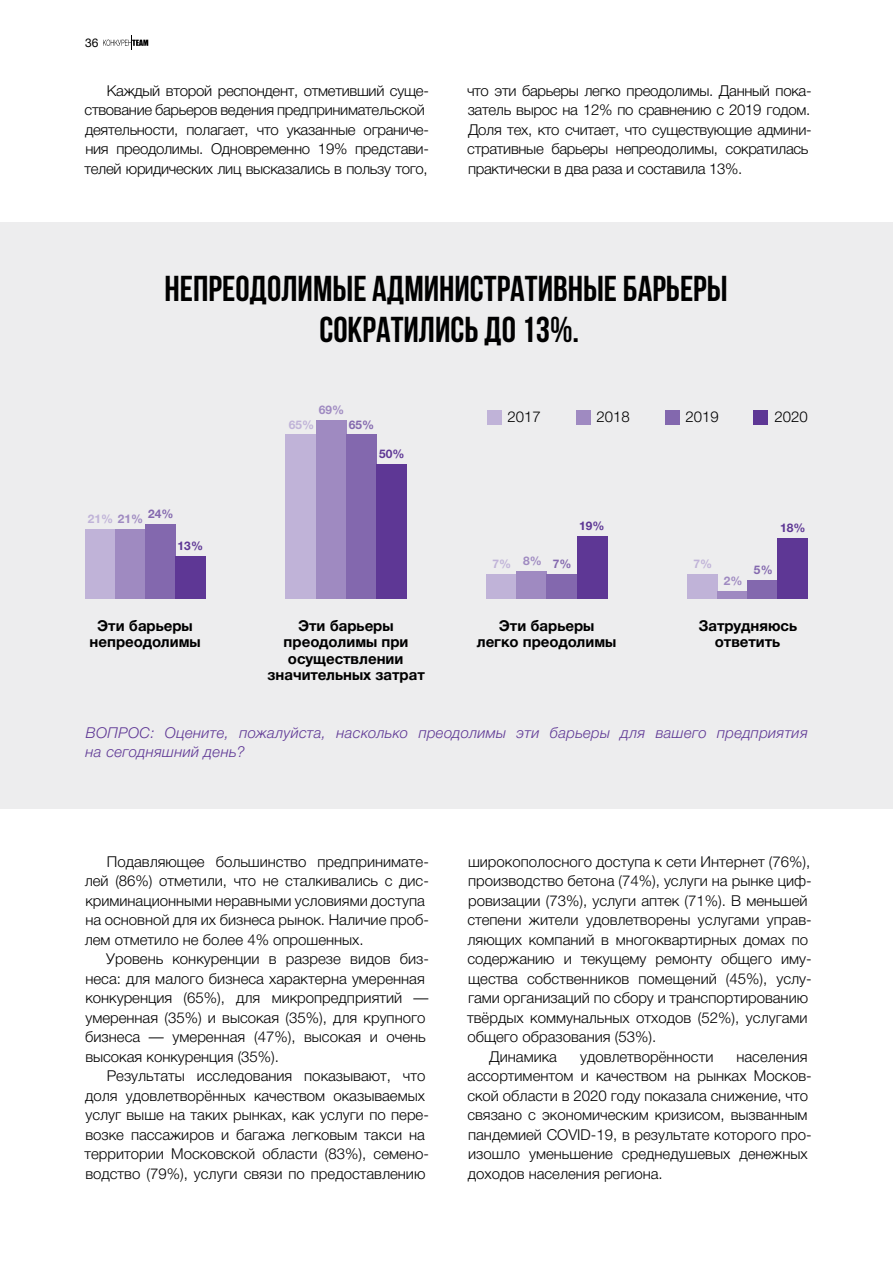
<style>
.page{position:relative;width:893px;height:1263px;background:#fff}
.page>*{position:absolute;margin:0;border:0;box-sizing:border-box;transform-origin:0 0}
.t1{font:700 36px/40.5px "Bebas Neue";color:#000;text-align:center}
.t2{font:300 15px/19.5px "Helvetica Neue Cyr";color:#000}
.t3{font:300 15px/19.5px "Helvetica Neue Cyr";letter-spacing:-.02em;color:#000}
.t4{font:700 15px/16.5px "Helvetica Neue Cyr";color:#000;text-align:center}
.t5{font:italic 300 15px/19.5px "Helvetica Neue Cyr";letter-spacing:.02em;color:#5e3795}
.t6{font:700 12px "Helvetica Neue Cyr";color:#c0b3d8}
.t7{font:700 12px "Helvetica Neue Cyr";color:#5e3795}
.t8{font:700 12px "Helvetica Neue Cyr";color:#9f8ac1}
.t9{font:700 12px "Helvetica Neue Cyr";color:#8368ae}
.t10{font:12px "Helvetica Neue Cyr";color:#000}
.s1{color:#9f8ac1}
.s2{color:#8368ae}
</style>
<div class="page">
<svg style="left:103px;top:36px;width:45px;height:14px"></svg>
<div style="left:0;top:223px;width:893px;height:586px;background:#ededee"></div>
<div style="left:85px;top:529px;width:30px;height:69px;background:#c0b3d8"></div>
<div style="left:115px;top:529px;width:30px;height:69px;background:#9f8ac1"></div>
<div style="left:145px;top:524px;width:30px;height:75px;background:#8368ae"></div>
<div style="left:175px;top:556px;width:31px;height:43px;background:#5e3795"></div>
<div style="left:286px;top:434px;width:30px;height:164px;background:#c0b3d8"></div>
<div style="left:316px;top:420px;width:30px;height:179px;background:#9f8ac1"></div>
<div style="left:346px;top:434px;width:30px;height:164px;background:#8368ae"></div>
<div style="left:376px;top:464px;width:30px;height:134px;background:#5e3795"></div>
<div style="left:487px;top:574px;width:30px;height:24px;background:#c0b3d8"></div>
<div style="left:517px;top:571px;width:30px;height:28px;background:#9f8ac1"></div>
<div style="left:547px;top:574px;width:30px;height:24px;background:#8368ae"></div>
<div style="left:577px;top:536px;width:30px;height:63px;background:#5e3795"></div>
<div style="left:687px;top:574px;width:31px;height:24px;background:#c0b3d8"></div>
<div style="left:718px;top:591px;width:30px;height:7px;background:#9f8ac1"></div>
<div style="left:748px;top:580px;width:30px;height:19px;background:#8368ae"></div>
<div style="left:778px;top:538px;width:30px;height:60px;background:#5e3795"></div>
<div style="left:665px;top:410px;width:14px;height:14px;background:#8368ae"></div>
<div style="left:487px;top:410px;width:14px;height:14px;background:#c0b3d8"></div>
<div style="left:754px;top:410px;width:14px;height:14px;background:#5e3795"></div>
<div style="left:576px;top:410px;width:14px;height:14px;background:#9f8ac1"></div>
<p class="t10" style="left:85px;top:36px;width:15px">36</p>
<p class="t3" style="left:84px;top:81px;width:346px;text-indent:22px">Каждый второй респондент, отметивший суще&shy;ствование барьеров ведения предпринимательской деятельности, полагает, что указанные ограниче&shy;ния преодолимы. Одновременно 19% представи&shy;телей юридических лиц высказались в пользу того,</p>
<p class="t3" style="left:467px;top:81px;width:346px">что эти барьеры легко преодолимы. Данный пока&shy;затель вырос на 12% по сравнению с 2019 годом.<br>Доля тех, кто считает, что существующие админи&shy;стративные барьеры непреодолимы, сократилась практически в два раза и составила 13%.</p>
<h1 class="t1" style="left:165px;top:268px;width:565px">непреодолимые административные барьеры сократились до 13%.</h1>
<p class="t6" style="left:88px;top:512px;width:87px">21% <span class="s1">21%</span> <sup>24%</sup></p>
<p class="t7" style="left:178px;top:539px;width:27px">13%</p>
<p class="t4" style="left:90px;top:617px;width:113px">Эти барьеры непреодолимы</p>
<p class="t8" style="left:319px;top:403px;width:27px">69%</p>
<p class="t6" style="left:289px;top:418px;width:27px">65%</p>
<p class="t9" style="left:349px;top:418px;width:27px">65%</p>
<p class="t7" style="left:379px;top:447px;width:27px">50%</p>
<p class="t4" style="left:268px;top:617px;width:159px">Эти барьеры преодолимы при осуществлении значительных затрат</p>
<p class="t2" style="left:508px;top:407px;width:35px">2017</p>
<p class="t2" style="left:596px;top:407px;width:35px">2018</p>
<p class="t2" style="left:685px;top:407px;width:35px">2019</p>
<p class="t2" style="left:774px;top:407px;width:35px">2020</p>
<p class="t7" style="left:579px;top:519px;width:27px">19%</p>
<p class="t7" style="left:780px;top:521px;width:27px">18%</p>
<p class="t6" style="left:493px;top:558px;width:80px">7% <sup>8%</sup> <span class="s2">7%</span></p>
<p class="t6" style="left:693px;top:558px;width:20px">7%</p>
<p class="t9" style="left:754px;top:563px;width:20px">5%</p>
<p class="t8" style="left:724px;top:574px;width:20px">2%</p>
<p class="t4" style="left:477px;top:617px;width:141px">Эти барьеры легко преодолимы</p>
<p class="t4" style="left:699px;top:617px;width:100px">Затрудняюсь ответить</p>
<p class="t5" style="left:86px;top:723px;width:724px">ВОПРОС: Оцените, пожалуйста, насколько преодолимы эти барьеры для вашего предприятия на сегодняшний день?</p>
<p class="t2" style="left:85px;top:852px;width:346px;text-indent:22px">Подавляющее большинство предпринимате&shy;лей (86%) отметили, что не сталкивались с дис&shy;криминационными неравными условиями доступа на основной для их бизнеса рынок. Наличие проб&shy;лем отметило не более 4% опрошенных.</p>
<p class="t2" style="left:85px;top:949px;width:345px;text-indent:21px">Уровень конкуренции в разрезе видов биз&shy;неса: для малого бизнеса характерна умеренная конкуренция (65%), для микропредприятий — умеренная (35%) и высокая (35%), для крупного бизнеса — умеренная (47%), высокая и очень высокая конкуренция (35%).</p>
<p class="t2" style="left:84px;top:1066px;width:346px;text-indent:22px">Результаты исследования показывают, что доля удовлетворённых качеством оказываемых услуг выше на таких рынках, как услуги по пере&shy;возке пассажиров и багажа легковым такси на территории Московской области (83%), семено&shy;водство (79%), услуги связи по предоставлению</p>
<p class="t2" style="left:468px;top:852px;width:344px">широкополосного доступа к сети Интернет (76%),</p>
<p class="t2" style="left:468px;top:871px;width:345px">производство бетона (74%), услуги на рынке циф-</p>
<p class="t2" style="left:468px;top:891px;width:341px">ровизации (73%), услуги аптек (71%). В меньшей</p>
<p class="t2" style="left:467px;top:910px;width:346px">степени жители удовлетворены услугами управ-</p>
<p class="t2" style="left:467px;top:930px;width:342px">ляющих компаний в многоквартирных домах по</p>
<p class="t2" style="left:467px;top:949px;width:346px">содержанию и текущему ремонту общего иму-</p>
<p class="t2" style="left:468px;top:969px;width:345px">щества собственников помещений (45%), услу-</p>
<p class="t2" style="left:468px;top:988px;width:342px">гами организаций по сбору и транспортированию</p>
<p class="t2" style="left:467px;top:1008px;width:342px">твёрдых коммунальных отходов (52%), услугами</p>
<p class="t2" style="left:467px;top:1027px;width:190px">общего образования (53%).</p>
<p class="t2" style="left:489px;top:1047px;width:69px">Динамика</p>
<p class="t2" style="left:580px;top:1047px;width:135px">удовлетворённости</p>
<p class="t2" style="left:467px;top:1047px;width:346px;text-indent:269px">населения ассортиментом и качеством на рынках Москов&shy;ской области в 2020 году показала снижение, что связано с экономическим кризисом, вызванным пандемией COVID-19, в результате которого про&shy;изошло уменьшение среднедушевых денежных доходов населения региона.</p>
</div>
